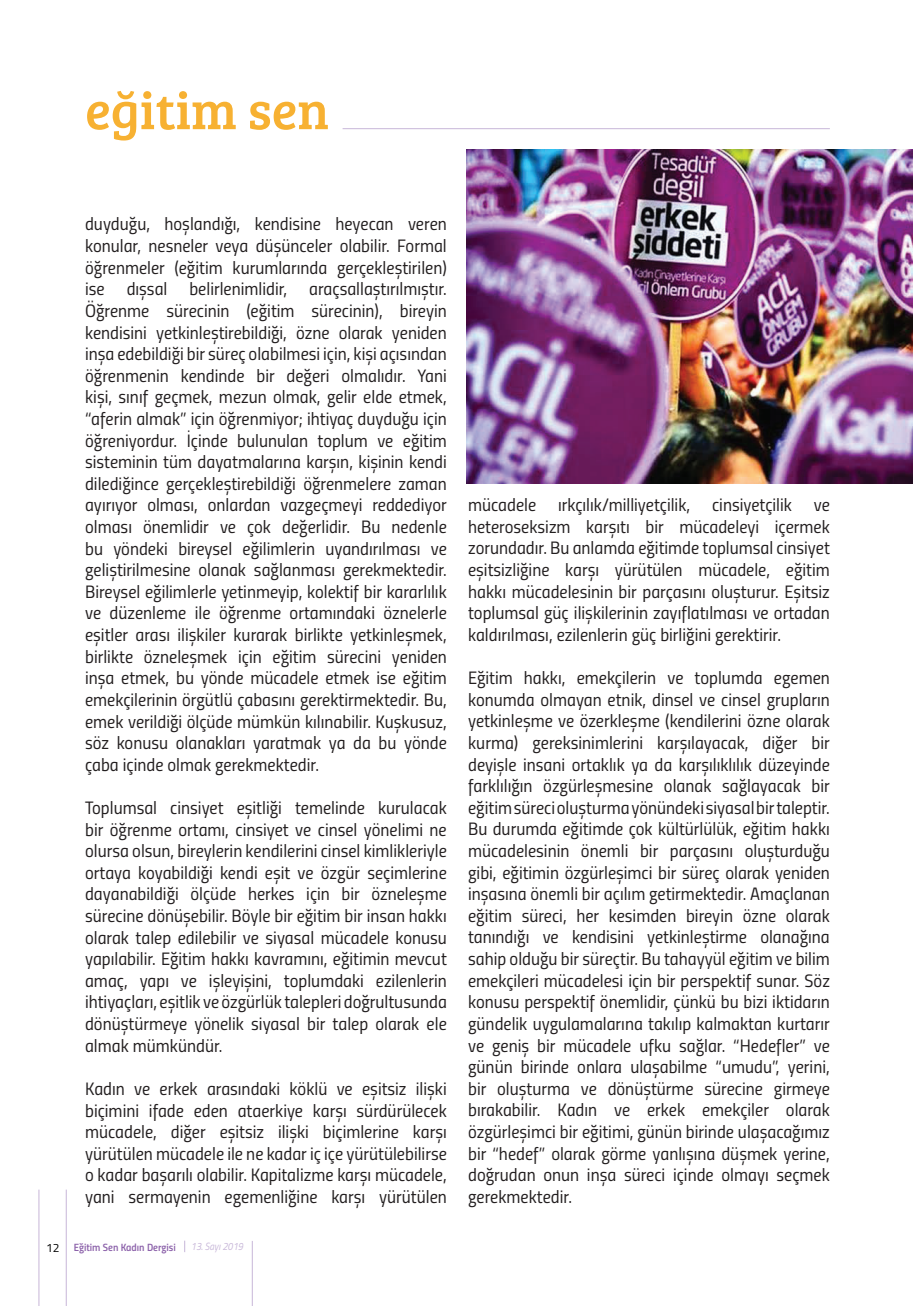
<style>
.page{position:relative;width:915px;height:1306px;background:#fff}
.page>*{position:absolute;margin:0;border:0;box-sizing:border-box;transform-origin:0 0}
.t1{font:53.1px "Bree Serif";color:#f7b132}
.t2{font:18px/21.6px "Titillium Regular Upright";color:#231f20;text-align:justify}
.t3{font:10.5px "Titillium Semibold Upright";color:#8c62aa}
.t4{font:italic 10.5px "Titillium";color:#c7b6d8;scale:.88 1}
.s1{font-family:"Titillium Regular Upright";font-size:12px;color:#000}
</style>
<div class="page">
<hr style="left:66px;top:1189px;width:1px;height:116px;background:#c7b6d8">
<hr style="left:342px;top:128px;width:487px;height:1px;background:#c7b6d8">
<hr style="left:252px;top:1240px;width:1px;height:65px;background:#c7b6d8">
<svg style="left:184px;top:1240px;width:1px;height:12px"></svg>
<hr style="left:39px;top:1189px;width:1px;height:116px;background:#c7b6d8">
<img style="left:466px;top:150px;width:446px;height:333px">
<h1 class="t1" style="left:85px;top:72px;width:245px">eğitim sen</h1>
<p class="t2" style="left:85px;top:212px;width:363px">duyduğu, hoşlandığı, kendisine heyecan veren konular, nesneler veya düşünceler olabilir. Formal öğrenmeler (eğitim kurumlarında gerçekleştirilen) ise dışsal belirlenimlidir, araçsallaştırılmıştır.<br>Öğrenme sürecinin (eğitim sürecinin), bireyin kendisini yetkinleştirebildiği, özne olarak yeniden inşa edebildiği bir süreç olabilmesi için, kişi açısından öğrenmenin kendinde bir değeri olmalıdır. Yani kişi, sınıf geçmek, mezun olmak, gelir elde etmek, “aferin almak” için öğrenmiyor; ihtiyaç duyduğu için öğreniyordur. İçinde bulunulan toplum ve eğitim sisteminin tüm dayatmalarına karşın, kişinin kendi dilediğince gerçekleştirebildiği öğrenmelere zaman ayırıyor olması, onlardan vazgeçmeyi reddediyor olması önemlidir ve çok değerlidir. Bu nedenle bu yöndeki bireysel eğilimlerin uyandırılması ve geliştirilmesine olanak sağlanması gerekmektedir.<br>Bireysel eğilimlerle yetinmeyip, kolektif bir kararlılık ve düzenleme ile öğrenme ortamındaki öznelerle eşitler arası ilişkiler kurarak birlikte yetkinleşmek, birlikte özneleşmek için eğitim sürecini yeniden inşa etmek, bu yönde mücadele etmek ise eğitim emekçilerinin örgütlü çabasını gerektirmektedir. Bu, emek verildiği ölçüde mümkün kılınabilir. Kuşkusuz, söz konusu olanakları yaratmak ya da bu yönde çaba içinde olmak gerekmektedir.</p>
<p class="t2" style="left:85px;top:795px;width:363px">Toplumsal cinsiyet eşitliği temelinde kurulacak bir öğrenme ortamı, cinsiyet ve cinsel yönelimi ne olursa olsun, bireylerin kendilerini cinsel kimlikleriyle ortaya koyabildiği kendi eşit ve özgür seçimlerine dayanabildiği ölçüde herkes için bir özneleşme sürecine dönüşebilir. Böyle bir eğitim bir insan hakkı olarak talep edilebilir ve siyasal mücadele konusu yapılabilir. Eğitim hakkı kavramını, eğitimin mevcut amaç, yapı ve işleyişini, toplumdaki ezilenlerin ihtiyaçları, eşitlik ve özgürlük talepleri doğrultusunda dönüştürmeye yönelik siyasal bir talep olarak ele almak mümkündür.</p>
<p class="t2" style="left:85px;top:1076px;width:363px">Kadın ve erkek arasındaki köklü ve eşitsiz ilişki biçimini ifade eden ataerkiye karşı sürdürülecek mücadele, diğer eşitsiz ilişki biçimlerine karşı yürütülen mücadele ile ne kadar iç içe yürütülebilirse o kadar başarılı olabilir. Kapitalizme karşı mücadele, yani sermayenin egemenliğine karşı yürütülen</p>
<p class="t3" style="left:46px;top:1239px;width:131px"><span class="s1">12</span> Eğitim Sen Kadın Dergisi</p>
<p class="t4" style="left:191px;top:1238px;width:61px">13. Sayı 2019</p>
<p class="t2" style="left:468px;top:493px;width:363px">mücadele ırkçılık/milliyetçilik, cinsiyetçilik ve heteroseksizm karşıtı bir mücadeleyi içermek zorundadır. Bu anlamda eğitimde toplumsal cinsiyet eşitsizliğine karşı yürütülen mücadele, eğitim hakkı mücadelesinin bir parçasını oluşturur. Eşitsiz toplumsal güç ilişkilerinin zayıflatılması ve ortadan kaldırılması, ezilenlerin güç birliğini gerektirir.</p>
<p class="t2" style="left:468px;top:666px;width:363px">Eğitim hakkı, emekçilerin ve toplumda egemen konumda olmayan etnik, dinsel ve cinsel grupların yetkinleşme ve özerkleşme (kendilerini özne olarak kurma) gereksinimlerini karşılayacak, diğer bir deyişle insani ortaklık ya da karşılıklılık düzeyinde farklılığın özgürleşmesine olanak sağlayacak bir eğitim süreci oluşturma yönündeki siyasal bir taleptir.<br>Bu durumda eğitimde çok kültürlülük, eğitim hakkı mücadelesinin önemli bir parçasını oluşturduğu gibi, eğitimin özgürleşimci bir süreç olarak yeniden inşasına önemli bir açılım getirmektedir. Amaçlanan eğitim süreci, her kesimden bireyin özne olarak tanındığı ve kendisini yetkinleştirme olanağına sahip olduğu bir süreçtir. Bu tahayyül eğitim ve bilim emekçileri mücadelesi için bir perspektif sunar. Söz konusu perspektif önemlidir, çünkü bu bizi iktidarın gündelik uygulamalarına takılıp kalmaktan kurtarır ve geniş bir mücadele ufku sağlar. “Hedefler” ve günün birinde onlara ulaşabilme “umudu”, yerini, bir oluşturma ve dönüştürme sürecine girmeye bırakabilir. Kadın ve erkek emekçiler olarak özgürleşimci bir eğitimi, günün birinde ulaşacağımız bir “hedef” olarak görme yanlışına düşmek yerine, doğrudan onun inşa süreci içinde olmayı seçmek gerekmektedir.</p>
</div>
